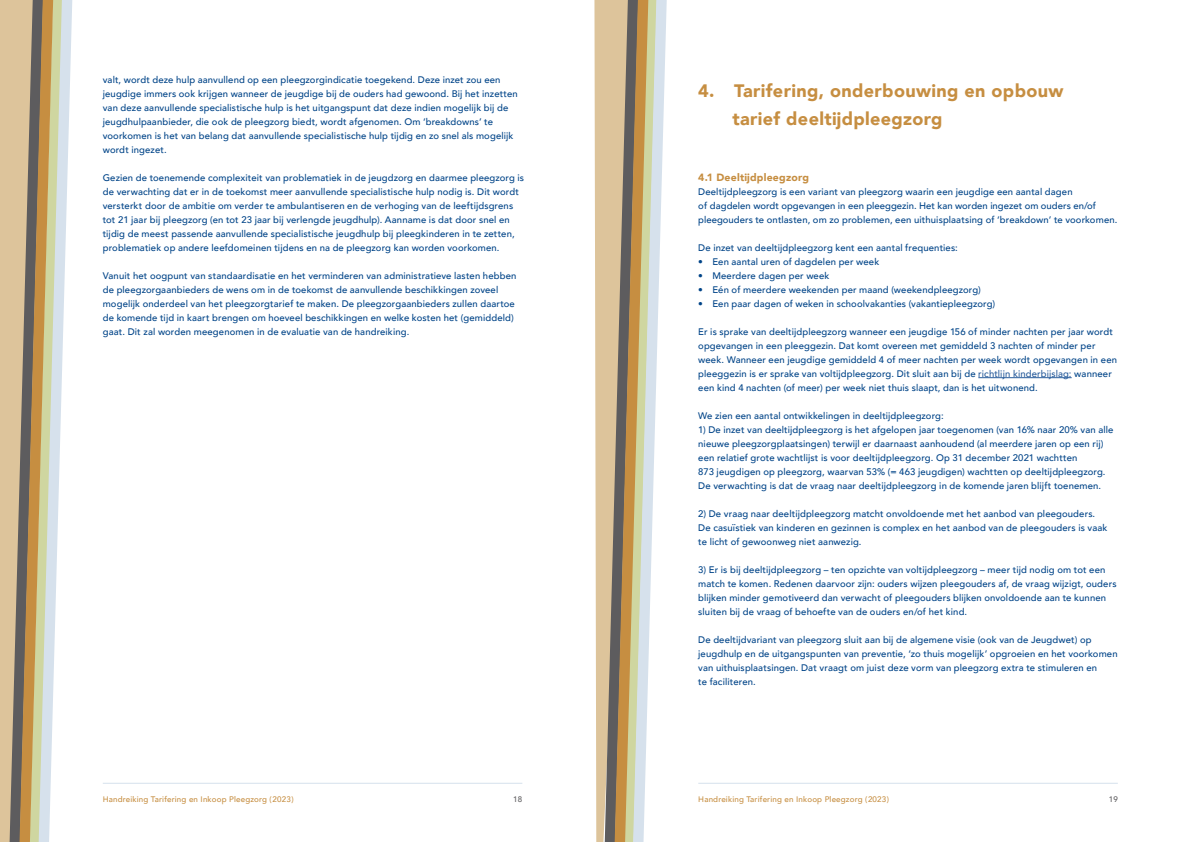
<style>
.page{position:relative;width:1191px;height:842px;background:#fff}
.page>*{position:absolute;margin:0;border:0;box-sizing:border-box;transform-origin:0 0}
.t1{font:900 18px/28px "Avenir";letter-spacing:.02em;color:#c68e41}
.t2{font:900 10.5px "Avenir";letter-spacing:.02em;color:#c68e41}
.t3{font:500 9.5px/14px "Avenir";letter-spacing:.015em;color:#048}
.t4{font:500 8px "Avenir";letter-spacing:.02em;color:#c68e41}
.t5{font:500 8px "Avenir";color:#5d5c5e}
.s1{color:#275b9b}
</style>
<div class="page">
<hr style="left:698px;top:783px;width:419px;height:1px;background:#d6e1ec">
<hr style="left:103px;top:783px;width:419px;height:1px;background:#d6e1ec">
<svg style="left:594px;top:0;width:73px;height:842px"></svg>
<svg style="left:0;top:0;width:73px;height:842px"></svg>
<hr style="left:978px;top:377px;width:93px;height:1px;background:#275b9b">
<p class="t3" style="left:103px;top:72px;width:416px">valt, wordt deze hulp aanvullend op een pleegzorgindicatie toegekend. Deze inzet zou een jeugdige immers ook krijgen wanneer de jeugdige bij de ouders had gewoond. Bij het inzetten van deze aanvullende specialistische hulp is het uitgangspunt dat deze indien mogelijk bij de jeugdhulpaanbieder, die ook de pleegzorg biedt, wordt afgenomen. Om ‘breakdowns’ te voorkomen is het van belang dat aanvullende specialistische hulp tijdig en zo snel als mogelijk wordt ingezet.</p>
<p class="t3" style="left:103px;top:170px;width:423px">Gezien de toenemende complexiteit van problematiek in de jeugdzorg en daarmee pleegzorg is de verwachting dat er in de toekomst meer aanvullende specialistische hulp nodig is. Dit wordt versterkt door de ambitie om verder te ambulantiseren en de verhoging van de leeftijdsgrens tot 21 jaar bij pleegzorg (en tot 23 jaar bij verlengde jeugdhulp). Aanname is dat door snel en tijdig de meest passende aanvullende specialistische jeugdhulp bij pleegkinderen in te zetten, problematiek op andere leefdomeinen tijdens en na de pleegzorg kan worden voorkomen.</p>
<p class="t3" style="left:103px;top:268px;width:415px">Vanuit het oogpunt van standaardisatie en het verminderen van administratieve lasten hebben de pleegzorgaanbieders de wens om in de toekomst de aanvullende beschikkingen zoveel mogelijk onderdeel van het pleegzorgtarief te maken. De pleegzorgaanbieders zullen daartoe de komende tijd in kaart brengen om hoeveel beschikkingen en welke kosten het (gemiddeld) gaat. Dit zal worden meegenomen in de evaluatie van de handreiking.</p>
<h1 class="t1" style="left:732px;top:76px;width:332px;text-indent:-34px">4. Tarifering, onderbouwing en opbouw tarief deeltijdpleegzorg</h1>
<p class="t2" style="left:698px;top:168px;width:112px">4.1 Deeltijdpleegzorg</p>
<p class="t3" style="left:698px;top:184px;width:420px">Deeltijdpleegzorg is een variant van pleegzorg waarin een jeugdige een aantal dagen<br>of dagdelen wordt opgevangen in een pleeggezin. Het kan worden ingezet om ouders en/of pleegouders te ontlasten, om zo problemen, een uithuisplaatsing of ‘breakdown’ te voorkomen.</p>
<p class="t3" style="left:698px;top:240px;width:261px">De inzet van deeltijdpleegzorg kent een aantal frequenties:</p>
<p class="t3" style="left:698px;top:254px;width:182px">• Een aantal uren of dagdelen per week</p>
<p class="t3" style="left:698px;top:268px;width:133px">• Meerdere dagen per week</p>
<p class="t3" style="left:698px;top:282px;width:284px">• Eén of meerdere weekenden per maand (weekendpleegzorg)</p>
<p class="t3" style="left:698px;top:296px;width:298px">• Een paar dagen of weken in schoolvakanties (vakantiepleegzorg)</p>
<p class="t3" style="left:698px;top:324px;width:420px">Er is sprake van deeltijdpleegzorg wanneer een jeugdige 156 of minder nachten per jaar wordt opgevangen in een pleeggezin. Dat komt overeen met gemiddeld 3 nachten of minder per week. Wanneer een jeugdige gemiddeld 4 of meer nachten per week wordt opgevangen in een pleeggezin is er sprake van voltijdpleegzorg. Dit sluit aan bij de <span class="s1">richtlijn kinderbijslag:</span> wanneer een kind 4 nachten (of meer) per week niet thuis slaapt, dan is het uitwonend.</p>
<p class="t3" style="left:698px;top:408px;width:247px">We zien een aantal ontwikkelingen in deeltijdpleegzorg:</p>
<p class="t3" style="left:698px;top:422px;width:417px">1) De inzet van deeltijdpleegzorg is het afgelopen jaar toegenomen (van 16% naar 20% van alle nieuwe pleegzorgplaatsingen) terwijl er daarnaast aanhoudend (al meerdere jaren op een rij) een relatief grote wachtlijst is voor deeltijdpleegzorg. Op 31 december 2021 wachtten<br>873 jeugdigen op pleegzorg, waarvan 53% (= 463 jeugdigen) wachtten op deeltijdpleegzorg.<br>De verwachting is dat de vraag naar deeltijdpleegzorg in de komende jaren blijft toenemen.</p>
<p class="t3" style="left:698px;top:506px;width:411px">2) De vraag naar deeltijdpleegzorg matcht onvoldoende met het aanbod van pleegouders.<br>De casuïstiek van kinderen en gezinnen is complex en het aanbod van de pleegouders is vaak te licht of gewoonweg niet aanwezig.</p>
<p class="t3" style="left:698px;top:562px;width:420px">3) Er is bij deeltijdpleegzorg – ten opzichte van voltijdpleegzorg – meer tijd nodig om tot een match te komen. Redenen daarvoor zijn: ouders wijzen pleegouders af, de vraag wijzigt, ouders blijken minder gemotiveerd dan verwacht of pleegouders blijken onvoldoende aan te kunnen sluiten bij de vraag of behoefte van de ouders en/of het kind.</p>
<p class="t3" style="left:698px;top:632px;width:421px">De deeltijdvariant van pleegzorg sluit aan bij de algemene visie (ook van de Jeugdwet) op jeugdhulp en de uitgangspunten van preventie, ‘zo thuis mogelijk’ opgroeien en het voorkomen van uithuisplaatsingen. Dat vraagt om juist deze vorm van pleegzorg extra te stimuleren en<br>te faciliteren.</p>
<p class="t4" style="left:103px;top:792px;width:192px">Handreiking Tarifering en Inkoop Pleegzorg (2023)</p>
<p class="t5" style="left:513px;top:792px;width:11px">18</p>
<p class="t4" style="left:698px;top:792px;width:192px">Handreiking Tarifering en Inkoop Pleegzorg (2023)</p>
<p class="t5" style="left:1108px;top:792px;width:11px">19</p>
</div>
